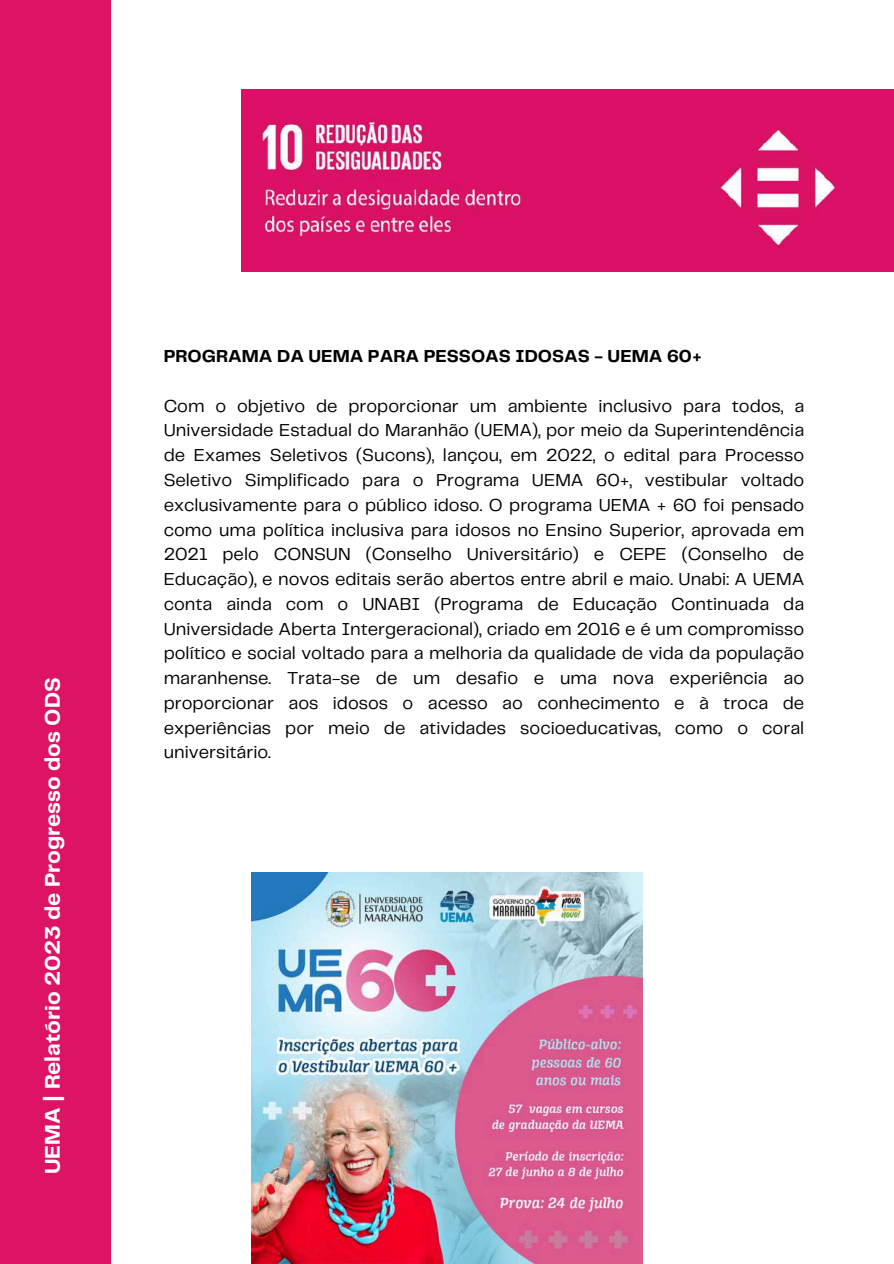
<style>
.page{position:relative;width:894px;height:1264px;background:#fff}
.page>*{position:absolute;margin:0;border:0;box-sizing:border-box;transform-origin:0 0}
.t1{font:700 21.9px "Telegraf";color:#fff}
.t2{font:18px/24.8px "Telegraf";color:#000;text-align:justify}
.t3{font:700 18px "Telegraf";color:#000}
</style>
<div class="page">
<div style="left:0;top:0;width:110px;height:1263px;background:#dd1366"></div>
<img style="left:242px;top:89px;width:651px;height:183px">
<img style="left:251px;top:872px;width:391px;height:391px">
<p class="t1" style="left:43px;top:1174px;width:498px;rotate:-90deg">UEMA | Relatório 2023 de Progresso dos ODS</p>
<p class="t3" style="left:164px;top:348px;width:540px">PROGRAMA DA UEMA PARA PESSOAS IDOSAS - UEMA 60+</p>
<p class="t2" style="left:164px;top:394px;width:642px">Com o objetivo de proporcionar um ambiente inclusivo para todos, a Universidade Estadual do Maranhão (UEMA), por meio da Superintendência de Exames Seletivos (Sucons), lançou, em 2022, o edital para Processo Seletivo Simplificado para o Programa UEMA 60+, vestibular voltado exclusivamente para o público idoso. O programa UEMA + 60 foi pensado como uma política inclusiva para idosos no Ensino Superior, aprovada em 2021 pelo CONSUN (Conselho Universitário) e CEPE (Conselho de Educação), e novos editais serão abertos entre abril e maio. Unabi: A UEMA conta ainda com o UNABI (Programa de Educação Continuada da Universidade Aberta Intergeracional), criado em 2016 e é um compromisso político e social voltado para a melhoria da qualidade de vida da população maranhense. Trata-se de um desafio e uma nova experiência ao proporcionar aos idosos o acesso ao conhecimento e à troca de experiências por meio de atividades socioeducativas, como o coral universitário.</p>
</div>
